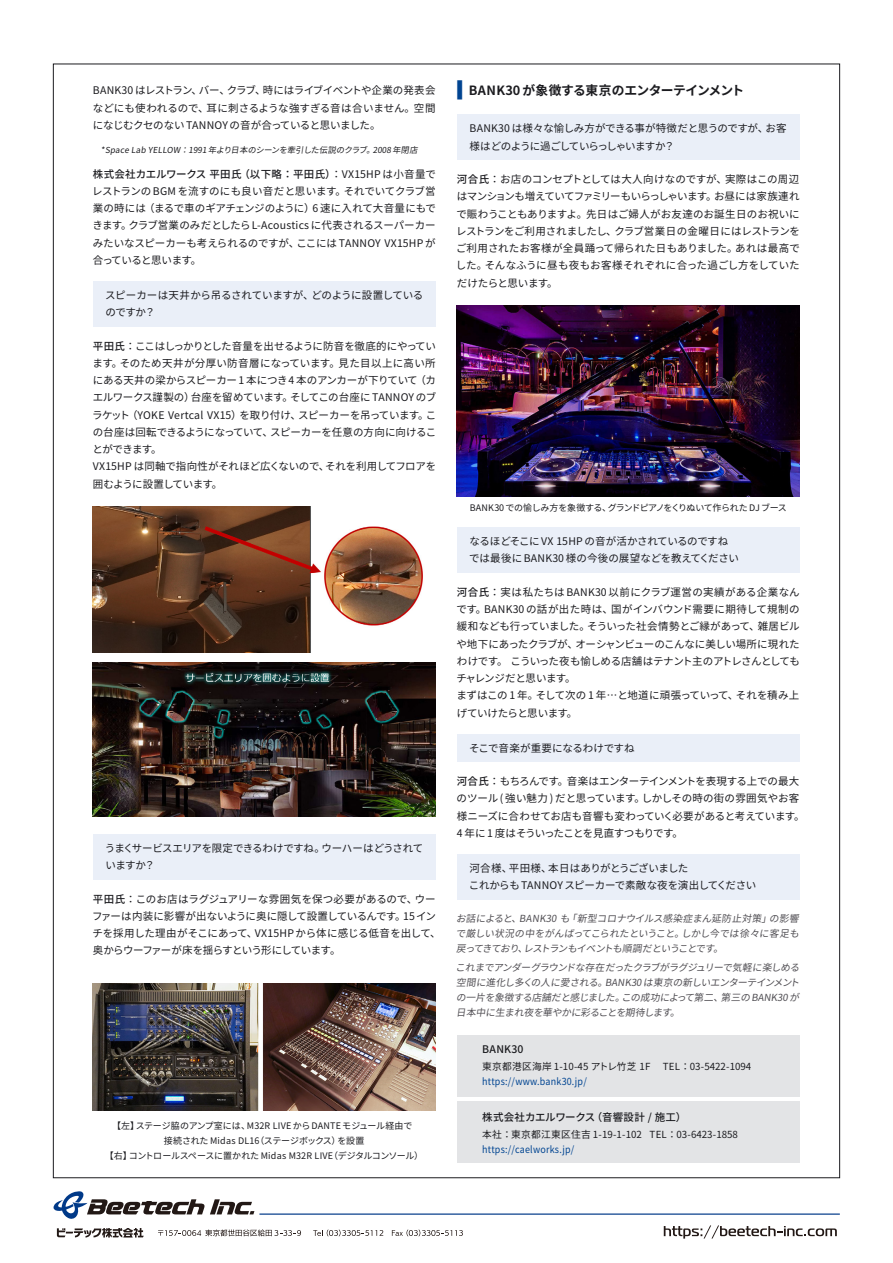
<style>
.page{position:relative;width:893px;height:1263px;background:#fff}
.page>*{position:absolute;margin:0;border:0;box-sizing:border-box;transform-origin:0 0}
.t1{font:700 12.75px "Source Han Sans JP";letter-spacing:-.025em;color:#1b1b1f}
.t2{font:10.5px/17.2px "Source Han Sans JP";letter-spacing:-.02em;color:#1b1b1f}
.t3{font:10.5px/17.2px "Source Han Sans JP";letter-spacing:-.04em;color:#1b1b1f}
.t4{font:500 10.5px "Source Han Sans JP";letter-spacing:.025em;color:#1b1b1f}
.t5{font:9.75px/15px "Source Han Sans JP";color:#504e53;text-align:justify}
.t6{font:9.75px "Source Han Sans JP";letter-spacing:-.005em;color:#1b1b1f}
.t7{font:9.75px "Source Han Sans JP";letter-spacing:.025em;color:#004491;scale:.92 1}
.t8{font:9.75px "Source Han Sans JP";letter-spacing:.025em;color:#1b1b1f}
.t9{font:9px/15px "Source Han Sans JP";letter-spacing:-.01em;color:#1b1b1f;text-align:center}
.t10{font:9px "Source Han Sans JP";letter-spacing:-.045em;color:#1b1b1f}
.t11{font:8.25px "Source Han Sans JP";color:#1b1b1f}
.s1{font-weight:500}
.s2{font-size:24px;color:#004491}
</style>
<div class="page">
<svg style="left:158px;top:1229px;width:143px;height:7px"></svg>
<svg style="left:313px;top:1229px;width:70px;height:7px"></svg>
<svg style="left:392px;top:1229px;width:71px;height:7px"></svg>
<svg style="left:54px;top:1191px;width:200px;height:28px"></svg>
<hr style="left:259px;top:1213px;width:581px;height:2px;background:#003988">
<svg style="left:57px;top:1228px;width:87px;height:9px"></svg>
<svg style="left:664px;top:1225px;width:173px;height:13px"></svg>
<div style="left:93px;top:281px;width:342px;height:45px;background:#eaeff8"></div>
<div style="left:457px;top:1035px;width:342px;height:61px;background:#e3e4e6"></div>
<div style="left:457px;top:1101px;width:342px;height:62px;background:#e3e4e6"></div>
<div style="left:457px;top:115px;width:342px;height:45px;background:#eaeff8"></div>
<img style="left:93px;top:506px;width:330px;height:146px">
<img style="left:93px;top:662px;width:342px;height:154px">
<img style="left:93px;top:984px;width:342px;height:126px">
<img style="left:457px;top:305px;width:342px;height:191px">
<div style="left:457px;top:527px;width:342px;height:45px;background:#eaeff8"></div>
<div style="left:457px;top:734px;width:342px;height:28px;background:#eaeff8"></div>
<div style="left:457px;top:854px;width:342px;height:45px;background:#eaeff8"></div>
<div style="left:93px;top:834px;width:342px;height:45px;background:#eaeff8"></div>
<p class="t2" style="left:93px;top:82px;width:344px;text-align:justify">BANK30 はレストラン、バー、クラブ、時にはライブイベントや企業の発表会などにも使われるので、耳に刺さるような強すぎる音は合いません。空間になじむクセのない TANNOY の音が合っていると思いました。</p>
<p class="t11" style="left:101px;top:145px;width:322px">*SpaceLabYELLOW：1991 年より日本のシーンを牽引した伝説のクラブ。2008 年閉店</p>
<p class="t2" style="left:92px;top:165px;width:345px;text-align:justify"><span class="s1">株式会社カエルワークス 平田氏（以下略：平田氏）</span>：VX15HP は小音量でレストランの BGM を流すのにも良い音だと思います。それでいてクラブ営業の時には（まるで車のギアチェンジのように）6 速に入れて大音量にもできます。クラブ営業のみだとしたら L-Acoustics に代表されるスーパーカーみたいなスピーカーも考えられるのですが、ここには TANNOY VX15HP が合っていると思います。</p>
<p class="t2" style="left:105px;top:287px;width:320px">スピーカーは天井から吊るされていますが、どのように設置しているのですか？</p>
<p class="t2" style="left:92px;top:337px;width:346px"><span class="s1">平田氏</span>：ここはしっかりとした音量を出せるように防音を徹底的にやっています。そのため天井が分厚い防音層になっています。見た目以上に高い所にある天井の梁からスピーカー 1 本につき4 本のアンカーが下りていて（カエルワークス謹製の）台座を留めています。そしてこの台座に TANNOY のブラケット（YOKE Vertcal VX15）を取り付け、スピーカーを吊っています。この台座は回転できるようになっていて、スピーカーを任意の方向に向けることができます。<br>VX15HP は同軸で指向性がそれほど広くないので、それを利用してフロアを囲むように設置しています。</p>
<p class="t3" style="left:105px;top:840px;width:320px">うまくサービスエリアを限定できるわけですね。ウーハーはどうされていますか？</p>
<p class="t2" style="left:92px;top:890px;width:350px"><span class="s1">平田氏</span>：このお店はラグジュアリーな雰囲気を保つ必要があるので、ウーファーは内装に影響が出ないように奥に隠して設置しているんです。15 インチを採用した理由がそこにあって、VX15HP から体に感じる低音を出して、奥からウーファーが床を揺らすという形にしています。</p>
<p class="t9" style="left:105px;top:1118px;width:320px">【左】ステージ脇のアンプ室には、M32R LIVE から DANTE モジュール経由で<br>接続された Midas DL16（ステージボックス）を設置<br>【右】コントロールスペースに置かれた Midas M32R LIVE（デジタルコンソール）</p>
<p class="t1" style="left:457px;top:83px;width:289px"><span class="s2">■</span> BANK30 が象徴する東京のエンターテインメント</p>
<p class="t2" style="left:470px;top:120px;width:319px">BANK30 は様々な愉しみ方ができる事が特徴だと思うのですが、お客様はどのように過ごしていらっしゃいますか？</p>
<p class="t2" style="left:456px;top:171px;width:346px;text-align:justify"><span class="s1">河合氏</span>：お店のコンセプトとしては大人向けなのですが、実際はこの周辺はマンションも増えていてファミリーもいらっしゃいます。お昼には家族連れで賑わうこともありますよ。先日はご婦人がお友達のお誕生日のお祝いにレストランをご利用されましたし、クラブ営業日の金曜日にはレストランをご利用されたお客様が全員踊って帰られた日もありました。あれは最高でした。そんなふうに昼も夜もお客様それぞれに合った過ごし方をしていただけたらと思います。</p>
<p class="t10" style="left:470px;top:503px;width:319px">BANK30 での愉しみ方を象徴する、グランドピアノをくりぬいて作られた DJ ブース</p>
<p class="t2" style="left:469px;top:533px;width:271px">なるほどそこに VX 15HP の音が活かされているのですねでは最後に BANK30 様の今後の展望などを教えてください</p>
<p class="t2" style="left:456px;top:584px;width:345px"><span class="s1">河合氏</span>：実は私たちは BANK30 以前にクラブ運営の実績がある企業なんです。BANK30 の話が出た時は、国がインバウンド需要に期待して規制の緩和なども行っていました。そういった社会情勢とご縁があって、雑居ビルや地下にあったクラブが、オーシャンビューのこんなに美しい場所に現れたわけです。 こういった夜も愉しめる店舗はテナント主のアトレさんとしてもチャレンジだと思います。<br>まずはこの 1 年。そして次の 1 年…と地道に頑張っていって、それを積み上げていけたらと思います。</p>
<p class="t2" style="left:469px;top:739px;width:167px">そこで音楽が重要になるわけですね</p>
<p class="t2" style="left:457px;top:773px;width:350px"><span class="s1">河合氏</span>：もちろんです。音楽はエンターテインメントを表現する上での最大のツール ( 強い魅力 ) だと思っています。しかしその時の街の雰囲気やお客様ニーズに合わせてお店も音響も変わっていく必要があると考えています。4 年に 1 度はそういったことを見直すつもりです。</p>
<p class="t2" style="left:469px;top:860px;width:289px">河合様、平田様、本日はありがとうございました<br>これからも TANNOY スピーカーで素敵な夜を演出してください</p>
<p class="t5" style="left:456px;top:911px;width:349px">お話によると、BANK30も「新型コロナウイルス感染症まん延防止対策」の影響で厳しい状況の中をがんばってこられたということ。しかし今では徐々に客足も戻ってきており、レストランもイベントも順調だということです。</p>
<p class="t5" style="left:456px;top:960px;width:349px">これまでアンダーグラウンドな存在だったクラブがラグジュリーで気軽に楽しめる空間に進化し多くの人に愛される。BANK30 は東京の新しいエンターテインメントの一片を象徴する店舗だと感じました。この成功によって第二、第三の BANK30 が日本中に生まれ夜を華やかに彩ることを期待します。</p>
<p class="t4" style="left:482px;top:1043px;width:43px">BANK30</p>
<p class="t8" style="left:482px;top:1061px;width:170px">東京都港区海岸 1-10-45 アトレ竹芝 1F</p>
<p class="t6" style="left:663px;top:1061px;width:90px">TEL ：03-5422-1094</p>
<p class="t7" style="left:482px;top:1076px;width:115px">https://www.bank30.jp/</p>
<p class="t4" style="left:482px;top:1111px;width:206px">株式会社カエルワークス（音響設計 / 施工）</p>
<p class="t6" style="left:482px;top:1129px;width:257px">本社：東京都江東区住吉 1-19-1-102 TEL：03-6423-1858</p>
<p class="t7" style="left:482px;top:1144px;width:102px">https://caelworks.jp/</p>
</div>
